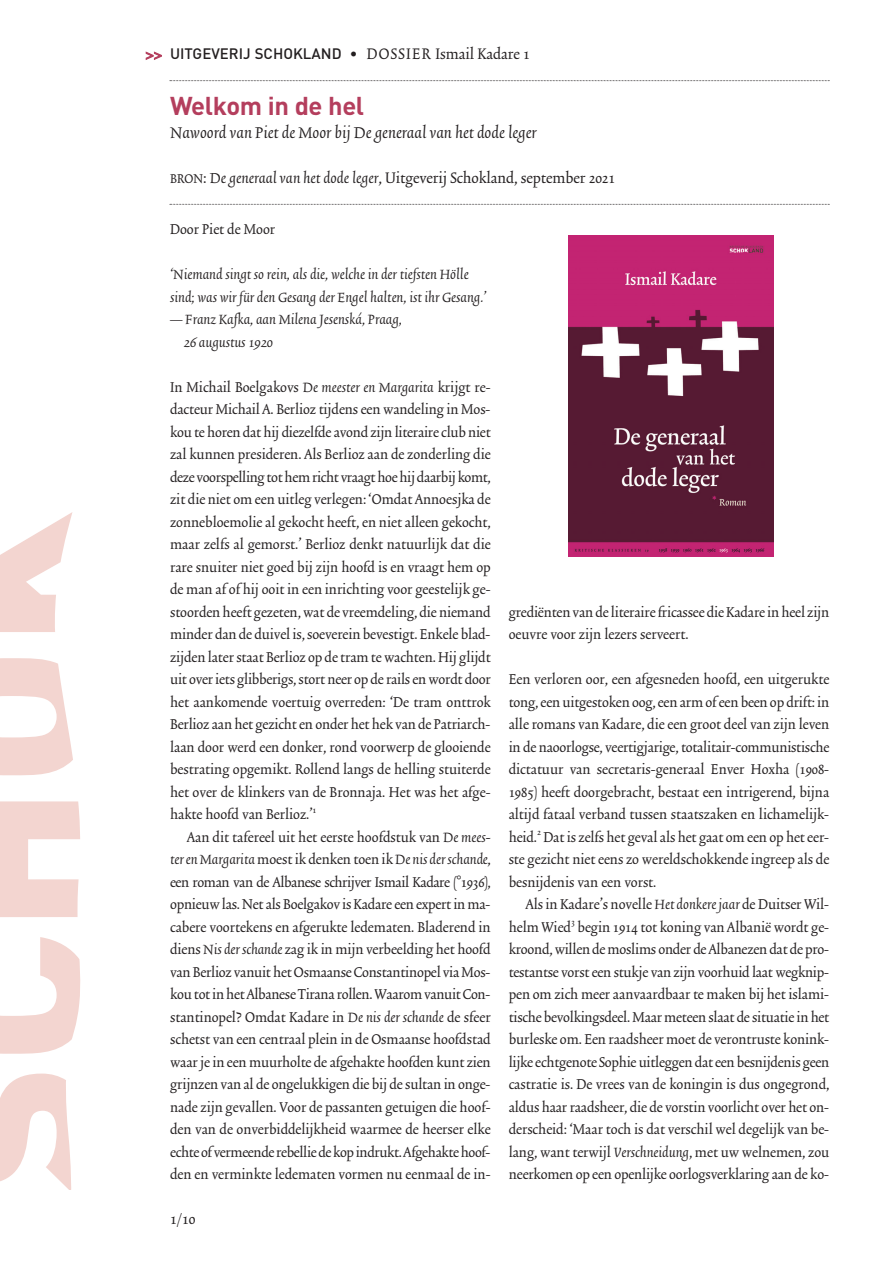
<style>
.page{position:relative;width:893px;height:1263px;background:#fff}
.page>*{position:absolute;margin:0;border:0;box-sizing:border-box;transform-origin:0 0}
.t1{font:700 25.5px "DIN";letter-spacing:-.015em;color:#b43e5d}
.t2{font:italic 19.5px "Trinite No 2";color:#231f20}
.t3{font:18px "Trinite No 2 Rom Con";color:#231f20}
.t4{font:16.8px/22.5px "Trinite No 2 Rom Con";color:#231f20;text-align:justify}
.t5{font:italic 16.8px "Trinite No 2";color:#231f20}
.t6{font:500 15px "DIN";color:#231f20}
.s1{font-family:"Scala Sans";font-weight:700;color:#b43e5d}
.s2{font-family:"Trinite No 2 Rom Con";font-weight:400;font-size:18px}
.s3{font-size:15px}
.s4{font-family:"Trinite No 2";font-style:italic}
.s5{font-family:"Trinite No 2 Rom Con";font-style:normal}
</style>
<div class="page">
<svg style="left:0;top:1074px;width:71px;height:116px"></svg>
<svg style="left:0;top:937px;width:80px;height:117px"></svg>
<svg style="left:0;top:801px;width:80px;height:116px"></svg>
<svg style="left:0;top:658px;width:73px;height:118px"></svg>
<svg style="left:0;top:512px;width:72px;height:120px"></svg>
<svg style="left:170px;top:80px;width:660px;height:1px"></svg>
<svg style="left:170px;top:204px;width:660px;height:1px"></svg>
<img style="left:568px;top:236px;width:205px;height:321px">
<p class="t6" style="left:146px;top:49px;width:386px"><span class="s1">&gt;&gt;</span> UITGEVERIJ SCHOKLAND • <span class="s2">DOSSIER Ismail Kadare 1</span></p>
<h1 class="t1" style="left:170px;top:97px;width:196px">Welkom in de hel</h1>
<p class="t2" style="left:170px;top:124px;width:368px">Nawoord van Piet de Moor bij De generaal van het dode leger</p>
<p class="t3" style="left:170px;top:170px;width:447px"><span class="s3">BRON</span>: <span class="s4">De generaal van het dode leger</span>, Uitgeverij Schokland, september 2021</p>
<p class="t4" style="left:170px;top:219px;width:107px">Door Piet de Moor</p>
<p class="t5" style="left:170px;top:267px;width:300px">‘Niemand singt so rein, als die, welche in der tiefsten Hölle</p>
<p class="t5" style="left:170px;top:290px;width:318px">sind; was wir für den Gesang der Engel halten, ist ihr Gesang.’</p>
<p class="t5" style="left:170px;top:312px;width:233px">_ Franz Kafka, aan Milena Jesenská, Praag,</p>
<p class="t5" style="left:184px;top:335px;width:91px">26 augustus 1920</p>
<p class="t4" style="left:170px;top:377px;width:322px">In Michail Boelgakovs <span class="s4">De meester en Margarita</span> krijgt re - dacteur Michail A. Berlioz tijdens een wandeling in Mos - kou te horen dat hij diezelfde avond zijn literaire club niet zal kunnen presideren. Als Berlioz aan de zonderling die deze voorspelling tot hem richt vraagt hoe hij daarbij komt, zit die niet om een uitleg verlegen: ‘Omdat Annoesjka de zonnebloemolie al gekocht heeft, en niet alleen gekocht, maar zelfs al gemorst.’ Berlioz denkt natuurlijk dat die rare snuiter niet goed bij zijn hoofd is en vraagt hem op de man af of hij ooit in een inrichting voor geestelijk ge - stoorden heeft gezeten, wat de vreemdeling, die niemand minder dan de duivel is, soeverein bevestigt. Enkele blad - zijden later staat Berlioz op de tram te wach ten. Hij glijdt uit over iets glibberigs, stort neer op de rails en wordt door het aankomende voertuig overreden: ‘De tram onttrok Berlioz aan het ge zicht en onder het hek van de Patriarch - laan door werd een donker, rond voorwerp de glooiende bestrating opgemikt. Rollend langs de helling stui terde het over de klinkers van de Bronnaja. Het was het afge&shy;hakte hoofd van Berlioz.’<sup>1</sup></p>
<p class="t4" style="left:187px;top:827px;width:305px">Aan dit tafereel uit het eerste hoofdstuk van <span class="s4">De mees-</span></p>
<p class="t5" style="left:170px;top:852px;width:322px">ter en Margarita<span class="s5">moest ik denken toen ik</span> De nis der schande<span class="s5">,</span></p>
<p class="t4" style="left:170px;top:872px;width:322px">een roman van de Albanese schrijver Ismail Kadare (°1936), opnieuw las. Net als Boelgakov is Kadare een expert in ma - cabere voortekens en afgerukte ledematen. Bladerend in diens <span class="s4">Nis der schande</span> zag ik in mijn verbeelding het hoofd van Berlioz van uit het Osmaanse Constantinopel via Mos - kou tot in het Albanese Tira na rollen. Waarom vanuit Con - stantinopel? Omdat Kadare in <span class="s4">De nis der schan de</span> de sfeer schetst van een centraal plein in de Osmaanse hoofdstad waar je in een muurholte de afgehakte hoofden kunt zien grijnzen van al de ongelukkigen die bij de sultan in onge - nade zijn gevallen. Voor de passan ten getuigen die hoof&shy;den van de onverbiddelijkheid waarmee de heerser elke echte of vermeende rebellie de kop indrukt. Afgehakte hoof - den en ver minkte ledematen vormen nu eenmaal de in -</p>
<p class="t3" style="left:170px;top:1212px;width:27px">1/10</p>
<p class="t4" style="left:509px;top:602px;width:322px">grediënten van de literaire fricassee die Kadare in heel zijn oeuvre voor zijn lezers serveert.</p>
<p class="t4" style="left:509px;top:669px;width:322px">Een verloren oor, een afgesneden hoofd, een uitgerukte tong, een uitgestoken oog, een arm of een been op drift: in alle romans van Kadare, die een groot deel van zijn leven in de naoorlogse, veertigjarige, totalitair-communistische dictatuur van secretaris-generaal Enver Hoxha (1908- 1985) heeft doorgebracht, bestaat een intrigerend, bijna altijd fataal verband tussen staatszaken en lichamelijk&shy;heid.<sup>2</sup> Dat is zelfs het geval als het gaat om een op het eer - ste gezicht niet eens zo wereldschokkende in greep als de besnijdenis van een vorst.</p>
<p class="t4" style="left:509px;top:894px;width:322px;text-indent:17px">Als in Kadare’s novelle <span class="s4">Het donkere jaar</span> de Duitser Wil - helm Wied<sup>3</sup> be gin 1914 tot koning van Albanië wordt ge - kroond, willen de moslims on der de Albanezen dat de pro - testantse vorst een stukje van zijn voorhuid laat wegknip - pen om zich meer aanvaardbaar te maken bij het islami&shy;tische bevolkingsdeel. Maar meteen slaat de situatie in het burleske om. Een raadsheer moet de verontruste ko nink - lijke echtgenote Sophie uitleggen dat een besnijdenis geen castratie is. De vrees van de koningin is dus ongegrond, aldus haar raadsheer, die de vorstin voorlicht over het on - derscheid: ‘Maar toch is dat verschil wel degelijk van be - lang, want terwijl <span class="s4">Verschneidung</span>, met uw welnemen, zou neerkomen op een openlijke oorlogsverklaring aan de ko -</p>
</div>
